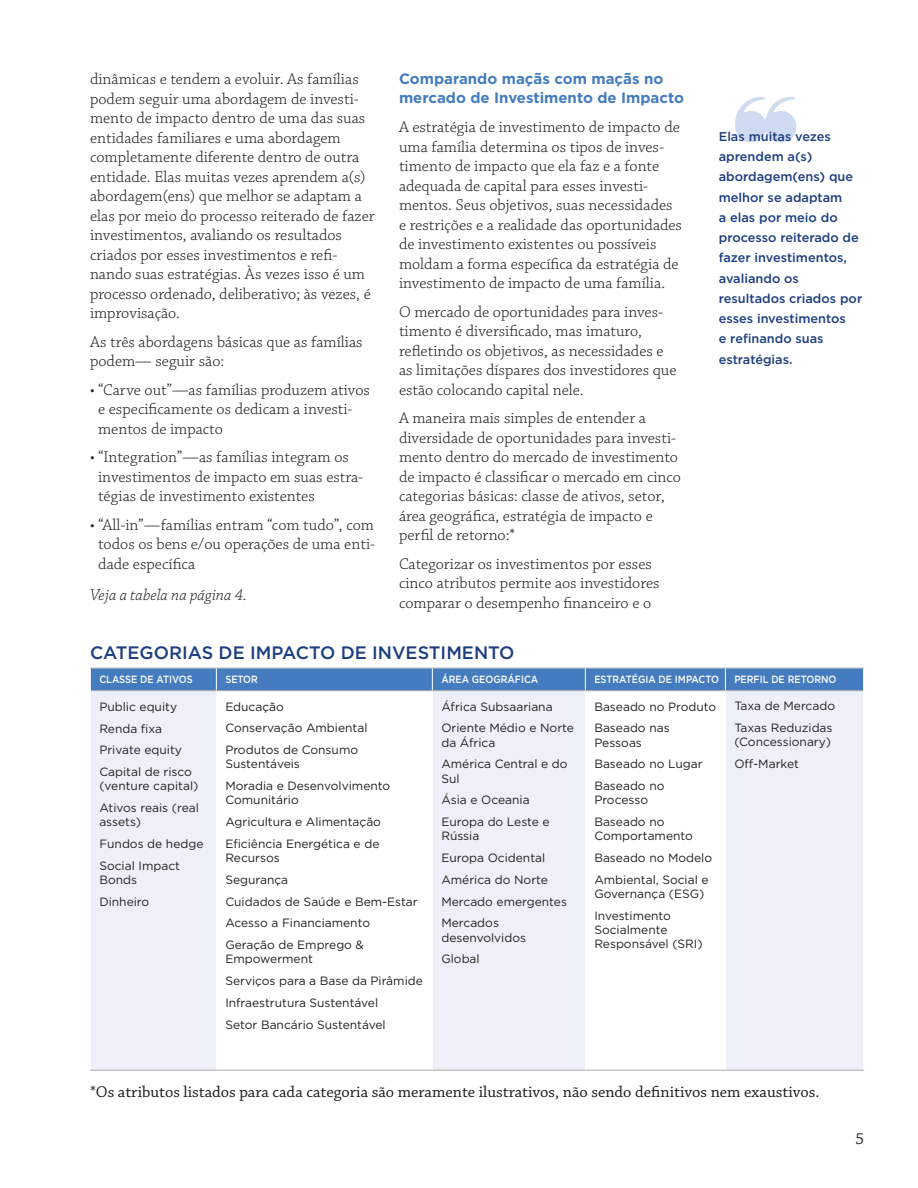
<style>
.page{position:relative;width:918px;height:1188px;background:#fff}
.page>*{position:absolute;margin:0;border:0;box-sizing:border-box;transform-origin:0 0}
.t1{font:500 18px "Gotham";color:#1d3e80}
.t2{font:300 16.5px/19.5px "Chaparral Pro";color:#231f20}
.t3{font:16.5px "Chaparral Pro";color:#231f20}
.t4{font:italic 300 16.5px "Chaparral Pro";color:#231f20}
.t5{font:700 15px/19.5px "Gotham";color:#457cbf}
.t6{font:500 12.75px/20.2px "Gotham";color:#1d3e80}
.t7{font:12px/21.8px "Gotham";color:#231f20}
.t8{font:500 10.5px "Gotham";color:#fff;scale:.89 1}
</style>
<div class="page">
<svg style="left:91px;top:691px;width:772px;height:379px;fill:#edf0f9"></svg>
<hr style="left:90px;top:1070px;width:126px;height:1px;background:#a7a9ac">
<hr style="left:216px;top:1070px;width:216px;height:1px;background:#a7a9ac">
<hr style="left:432px;top:1070px;width:153px;height:1px;background:#a7a9ac">
<hr style="left:585px;top:1070px;width:140px;height:1px;background:#a7a9ac">
<hr style="left:725px;top:1070px;width:139px;height:1px;background:#a7a9ac">
<svg style="left:90px;top:668px;width:774px;height:23px;background:#4d80be"></svg>
<hr style="left:216px;top:691px;width:1px;height:379px;background:#fff">
<hr style="left:432px;top:691px;width:1px;height:379px;background:#fff">
<hr style="left:585px;top:691px;width:1px;height:379px;background:#fff">
<hr style="left:725px;top:691px;width:1px;height:379px;background:#fff">
<p class="t2" style="left:90px;top:70px;width:286px">dinâmicas e tendem a evoluir. As famílias podem seguir uma abordagem de investi&shy;mento de impacto dentro de uma das suas entidades familiares e uma abordagem completamente diferente dentro de outra entidade. Elas muitas vezes aprendem a(s) abordagem(ens) que melhor se adaptam a elas por meio do processo reiterado de fazer investimentos, avaliando os resultados criados por esses investimentos e refi&shy;nando suas estratégias. Às vezes isso é um processo ordenado, deliberativo; às vezes, é improvisação.</p>
<p class="t2" style="left:90px;top:333px;width:274px">As três abordagens básicas que as famílias podem— seguir são:</p>
<p class="t2" style="left:98px;top:381px;width:273px;text-indent:-8px">• “Carve out”—as famílias produzem ativos e especificamente os dedicam a investi&shy;mentos de impacto</p>
<p class="t2" style="left:98px;top:448px;width:267px;text-indent:-8px">• “Integration”—as famílias integram os investimentos de impacto em suas estra&shy;tégias de investimento existentes</p>
<p class="t2" style="left:98px;top:516px;width:278px;text-align:justify;text-indent:-8px">• “All-in”—famílias entram “com tudo”, com todos os bens e/ou operações de uma enti&shy;dade específica</p>
<p class="t4" style="left:90px;top:586px;width:158px">Veja a tabela na página 4.</p>
<p class="t5" style="left:399px;top:69px;width:287px">Comparando maçãs com maçãs no mercado de Investimento de Impacto</p>
<p class="t2" style="left:399px;top:118px;width:285px">A estratégia de investimento de impacto de uma família determina os tipos de inves&shy;timento de impacto que ela faz e a fonte adequada de capital para esses investi&shy;mentos. Seus objetivos, suas necessidades e restrições e a realidade das oportunidades de investimento existentes ou possíveis moldam a forma específica da estratégia de investimento de impacto de uma família.</p>
<p class="t2" style="left:399px;top:302px;width:279px">O mercado de oportunidades para inves&shy;timento é diversificado, mas imaturo, refletindo os objetivos, as necessidades e as limitações díspares dos investidores que estão colocando capital nele.</p>
<p class="t2" style="left:399px;top:409px;width:284px">A maneira mais simples de entender a diversidade de oportunidades para investi&shy;mento dentro do mercado de investimento de impacto é classificar o mercado em cinco categorias básicas: classe de ativos, setor, área geográfica, estratégia de impacto e perfil de retorno:*</p>
<p class="t2" style="left:399px;top:554px;width:262px">Categorizar os investimentos por esses cinco atributos permite aos investidores comparar o desempenho financeiro e o</p>
<p class="t6" style="left:719px;top:126px;width:136px">Elas muitas vezes aprendem a(s) abordagem(ens) que melhor se adaptam</p>
<p class="t6" style="left:719px;top:207px;width:145px">a elas por meio do processo reiterado de fazer investimentos, avaliando os resultados criados por esses investimentos<br>e refinando suas estratégias.</p>
<p class="t1" style="left:90px;top:641px;width:426px">CATEGORIAS DE IMPACTO DE INVESTIMENTO</p>
<p class="t8" style="left:99px;top:672px;width:106px">CLASSE DE ATIVOS</p>
<p class="t8" style="left:225px;top:672px;width:38px">SETOR</p>
<p class="t8" style="left:441px;top:672px;width:110px">ÁREA GEOGRÁFICA</p>
<p class="t8" style="left:594px;top:672px;width:142px">ESTRATÉGIA DE IMPACTO</p>
<p class="t8" style="left:734px;top:672px;width:116px">PERFIL DE RETORNO</p>
<p class="t7" style="left:99px;top:695px;width:94px">Public equity<br>Renda fixa<br>Private equity<br>Capital de risco</p>
<p class="t7" style="left:99px;top:775px;width:101px">(venture capital)<br>Ativos reais (real</p>
<p class="t7" style="left:99px;top:811px;width:106px">assets)<br>Fundos de hedge<br>Social Impact</p>
<p class="t7" style="left:99px;top:869px;width:51px">Bonds<br>Dinheiro</p>
<p class="t7" style="left:441px;top:695px;width:134px">África Subsaariana<br>Oriente Médio e Norte</p>
<p class="t7" style="left:441px;top:731px;width:128px">da África<br>América Central e do</p>
<p class="t7" style="left:441px;top:767px;width:110px">Sul<br>Ásia e Oceania<br>Europa do Leste e</p>
<p class="t7" style="left:441px;top:825px;width:127px">Rússia<br>Europa Ocidental<br>América do Norte<br>Mercado emergentes<br>Mercados</p>
<p class="t7" style="left:441px;top:926px;width:86px">desenvolvidos<br>Global</p>
<p class="t7" style="left:734px;top:695px;width:102px">Taxa de Mercado<br>Taxas Reduzidas</p>
<p class="t7" style="left:734px;top:731px;width:98px">(Concessionary)<br>Off-Market</p>
<p class="t7" style="left:594px;top:695px;width:123px">Baseado no Produto<br>Baseado nas</p>
<p class="t7" style="left:594px;top:731px;width:110px">Pessoas<br>Baseado no Lugar<br>Baseado no</p>
<p class="t7" style="left:594px;top:789px;width:72px">Processo<br>Baseado no</p>
<p class="t7" style="left:594px;top:825px;width:119px">Comportamento<br>Baseado no Modelo<br>Ambiental, Social e</p>
<p class="t7" style="left:594px;top:883px;width:112px">Governança (ESG)<br>Investimento</p>
<p class="t7" style="left:594px;top:922px;width:110px;line-height:14.2px">Socialmente<br>Responsável (SRI)</p>
<p class="t7" style="left:225px;top:695px;width:144px">Educação<br>Conservação Ambiental<br>Produtos de Consumo</p>
<p class="t7" style="left:225px;top:753px;width:166px">Sustentáveis<br>Moradia e Desenvolvimento</p>
<p class="t7" style="left:225px;top:789px;width:157px">Comunitário<br>Agricultura e Alimentação<br>Eficiência Energética e de</p>
<p class="t7" style="left:225px;top:847px;width:194px">Recursos<br>Segurança<br>Cuidados de Saúde e Bem-Estar<br>Acesso a Financiamento<br>Geração de Emprego &amp;</p>
<p class="t7" style="left:225px;top:948px;width:199px">Empowerment<br>Serviços para a Base da Pirâmide<br>Infraestrutura Sustentável<br>Setor Bancário Sustentável</p>
<p class="t3" style="left:90px;top:1082px;width:731px">*Os atributos listados para cada categoria são meramente ilustrativos, não sendo definitivos nem exaustivos.</p>
<p class="t3" style="left:855px;top:1130px;width:10px">5</p>
</div>
